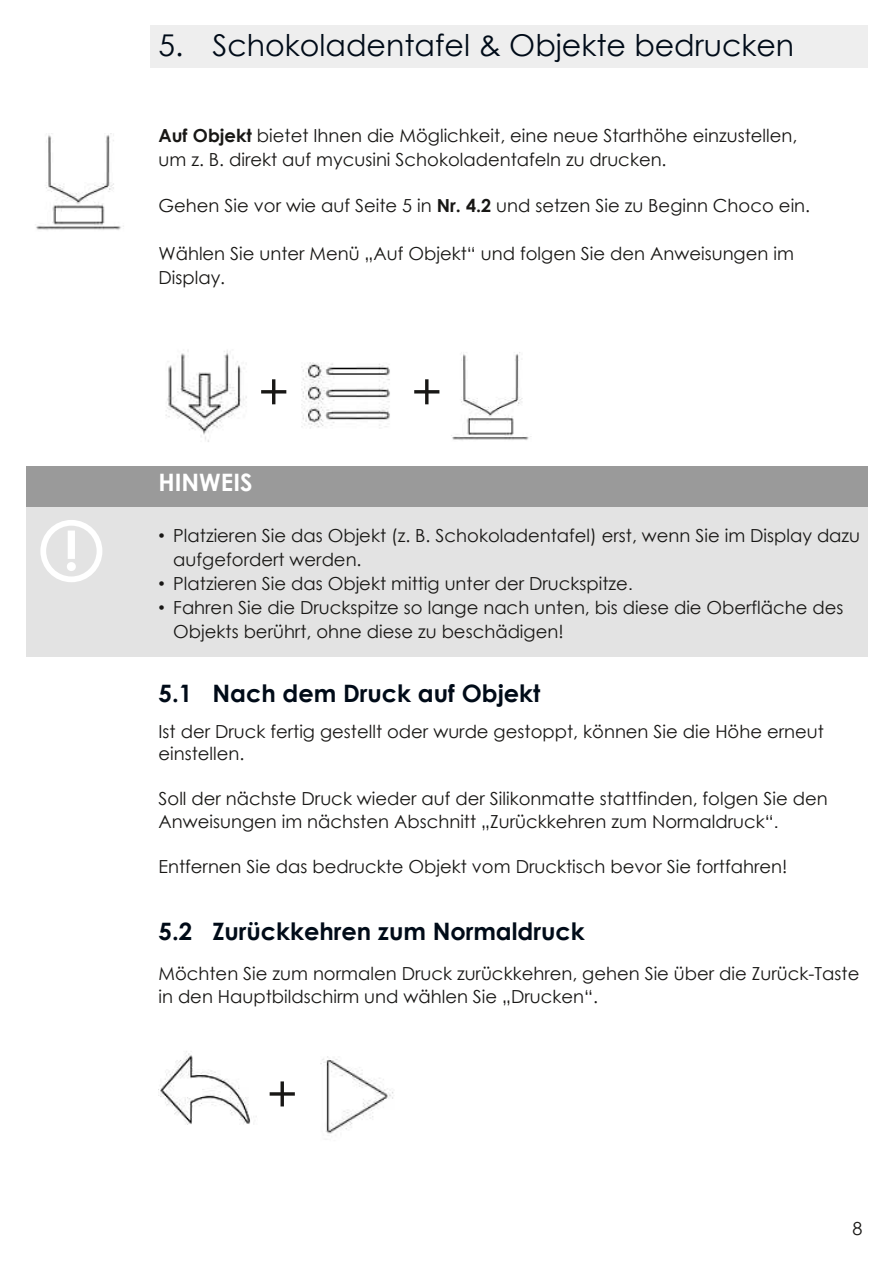
<style>
.page{position:relative;width:893px;height:1263px;background:#fff}
.page>*{position:absolute;margin:0;border:0;box-sizing:border-box;transform-origin:0 0}
.t1{font:700 54px "Century Gothic";color:#fff}
.t2{font:51px "Century Gothic";color:#181715}
.t3{font:30px "Century Gothic";color:#000b18}
.t4{font:700 24px "Century Gothic";color:#000b18}
.t5{font:700 24px "Century Gothic";color:#fff}
.t6{font:18px/24px "Century Gothic";color:#181715}
.s1{font-weight:700}
.s2{font-family:"Arial"}
</style>
<div class="page">
<div style="left:150px;top:26px;width:717px;height:42px;background:#eee"></div>
<img style="left:35px;top:133px;width:89px;height:97px">
<img style="left:165px;top:350px;width:82px;height:92px">
<img style="left:301px;top:362px;width:89px;height:67px">
<img style="left:451px;top:352px;width:80px;height:88px">
<div style="left:26px;top:505px;width:841px;height:152px;background:#e3e3e3"></div>
<div style="left:26px;top:466px;width:841px;height:41px;background:#9a9a9a"></div>
<img style="left:158px;top:1051px;width:99px;height:74px">
<img style="left:320px;top:1056px;width:74px;height:78px">
<div style="left:40px;top:520px;width:62px;height:62px;border:6px solid #fff;border-radius:50%"></div>
<h1 class="t1" style="left:64px;top:516px;width:17px">!</h1>
<h3 class="t3" style="left:158px;top:26px;width:637px">5. Schokoladentafel &amp; Objekte bedrucken</h3>
<p class="t6" style="left:158px;top:123px;width:640px"><span class="s1">Auf Objekt</span> bietet Ihnen die Möglichkeit, eine neue Starthöhe einzustellen, um z. B. direkt auf mycusini Schokoladentafeln zu drucken.</p>
<p class="t6" style="left:158px;top:193px;width:653px">Gehen Sie vor wie auf Seite 5 in <span class="s1">Nr. 4.2</span> und setzen Sie zu Beginn Choco ein.</p>
<p class="t6" style="left:158px;top:241px;width:637px">Wählen Sie unter Menü „Auf Objekt“ und folgen Sie den Anweisungen im<br>Display.</p>
<h2 class="t2" style="left:258px;top:359px;width:32px">+</h2>
<h2 class="t2" style="left:411px;top:359px;width:32px">+</h2>
<h3 class="t5" style="left:158px;top:467px;width:96px">HINWEIS</h3>
<p class="t6" style="left:173px;top:523px;width:688px;text-indent:-15px"><span class="s2">•</span> Platzieren Sie das Objekt (z. B. Schokoladentafel) erst, wenn Sie im Display dazu aufgefordert werden.</p>
<p class="t6" style="left:158px;top:571px;width:476px"><span class="s2">•</span> Platzieren Sie das Objekt mittig unter der Druckspitze<span class="s2">.</span></p>
<p class="t6" style="left:173px;top:595px;width:672px;text-indent:-15px"><span class="s2">•</span> Fahren Sie die Druckspitze so lange nach unten, bis diese die Oberfläche des<br>Objekts berührt, ohne diese zu beschädigen!</p>
<h3 class="t4" style="left:158px;top:678px;width:383px">5.1 Nach dem Druck auf Objekt</h3>
<p class="t6" style="left:158px;top:719px;width:667px;line-height:22.5px">Ist der Druck fertig gestellt oder wurde gestoppt, können Sie die Höhe erneut einstellen.</p>
<p class="t6" style="left:158px;top:787px;width:671px;line-height:22.5px">Soll der nächste Druck wieder auf der Silikonmatte stattfinden, folgen Sie den<br>Anweisungen im nächsten Abschnitt „Zurückkehren zum Normaldruck“<span class="s2">.</span></p>
<p class="t6" style="left:158px;top:853px;width:630px">Entfernen Sie das bedruckte Objekt vom Drucktisch bevor Sie fortfahren!</p>
<h3 class="t4" style="left:158px;top:916px;width:428px">5.2 Zurückkehren zum Normaldruck</h3>
<p class="t6" style="left:158px;top:962px;width:702px;line-height:22.5px">Möchten Sie zum normalen Druck zurückkehren, gehen Sie über die Zurück-Taste in den Hauptbildschirm und wählen Sie „Drucken“.</p>
<h2 class="t2" style="left:267px;top:1061px;width:32px">+</h2>
<p class="t6" style="left:852px;top:1216px;width:11px">8</p>
</div>
